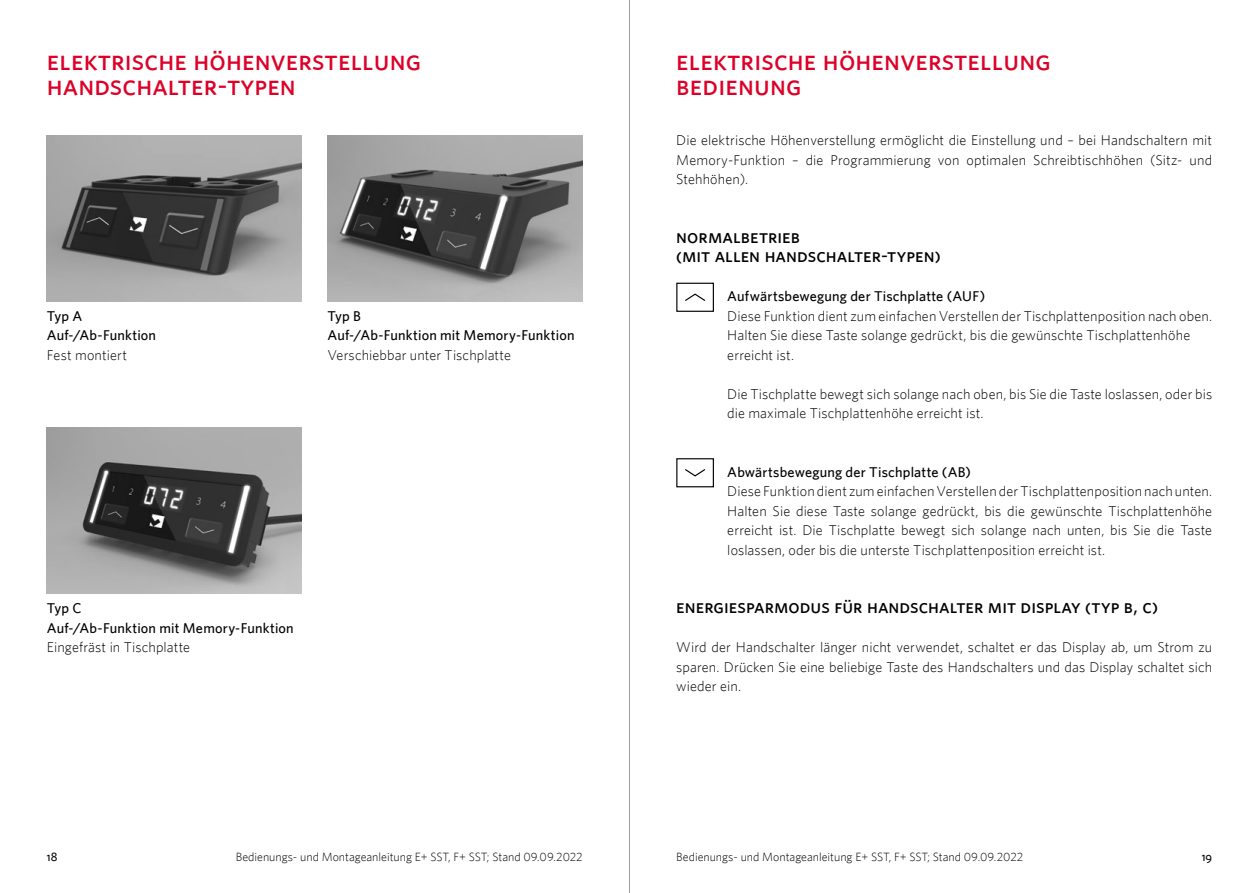
<style>
.page{position:relative;width:1259px;height:893px;background:#fff}
.page>*{position:absolute;margin:0;border:0;box-sizing:border-box;transform-origin:0 0}
.Titel_groß{font:28.5px "Whitney Medium SC";letter-spacing:.005em;color:#dd0028}
.Titel_klein{font:19.5px "Whitney Medium SC";letter-spacing:.005em;color:#000}
.Fließtext{font:300 14.25px/19.5px "Whitney";letter-spacing:.005em;color:#000}
.Fließtext-2{font:500 14.25px "Whitney";letter-spacing:.015em;color:#000}
.Aufzählung_Fließtext{font:300 14.25px/19.5px "Whitney";letter-spacing:.01em;color:#000;text-align:justify}
.t1{font:300 12px "Whitney";color:#000}
.t2{font:12px "Whitney Medium SC";color:#000}
</style>
<div class="page">
<div style="left:676px;top:283px;width:38px;height:29px;border:1px solid #000"></div>
<svg style="left:685px;top:293px;width:21px;height:8px"></svg>
<div style="left:676px;top:458px;width:38px;height:29px;border:1px solid #000"></div>
<svg style="left:685px;top:469px;width:21px;height:8px"></svg>
<hr style="left:629px;top:0;width:1px;height:893px;background:#9c9c9d">
<img style="left:327px;top:135px;width:256px;height:166px">
<img style="left:47px;top:428px;width:255px;height:166px">
<img style="left:47px;top:135px;width:255px;height:166px">
<p class="Titel_groß" style="left:47px;top:44px;width:376px">elektrische höhenverstellung</p>
<p class="Titel_groß" style="left:47px;top:69px;width:251px">handschalter-typen</p>
<p class="Fließtext-2" style="left:47px;top:308px;width:37px">Typ A</p>
<p class="Fließtext-2" style="left:47px;top:327px;width:111px">Auf-/Ab-Funktion</p>
<p class="Fließtext" style="left:47px;top:345px;width:82px">Fest montiert</p>
<p class="Fließtext-2" style="left:327px;top:308px;width:35px">Typ B</p>
<p class="Fließtext-2" style="left:327px;top:327px;width:248px">Auf-/Ab-Funktion mit Memory-Funktion</p>
<p class="Fließtext" style="left:327px;top:345px;width:185px">Verschiebbar unter Tischplatte</p>
<p class="Fließtext-2" style="left:47px;top:600px;width:36px">Typ C</p>
<p class="Fließtext-2" style="left:47px;top:620px;width:248px">Auf-/Ab-Funktion mit Memory-Funktion</p>
<p class="Fließtext" style="left:47px;top:638px;width:145px">Eingefräst in Tischplatte</p>
<p class="Titel_groß" style="left:676px;top:44px;width:376px">elektrische höhenverstellung</p>
<p class="Titel_groß" style="left:676px;top:69px;width:126px">bedienung</p>
<p class="Aufzählung_Fließtext" style="left:676px;top:131px;width:537px">Die elektrische Höhenverstellung ermöglicht die Einstellung und – bei Handschaltern mit Memory-Funktion – die Programmierung von optimalen Schreibtischhöhen (Sitz- und Stehhöhen).</p>
<p class="Titel_klein" style="left:676px;top:225px;width:125px">normalbetrieb</p>
<p class="Titel_klein" style="left:676px;top:245px;width:266px">(mit allen handschalter-typen)</p>
<p class="Fließtext-2" style="left:727px;top:288px;width:259px">Aufwärtsbewegung der Tischplatte (AUF)</p>
<p class="Fließtext" style="left:727px;top:306px;width:486px">Diese Funktion dient zum einfachen Verstellen der Tischplattenposition nach oben.<br>Halten Sie diese Taste solange gedrückt, bis die gewünschte Tischplattenhöhe</p>
<p class="Fließtext" style="left:727px;top:345px;width:68px">erreicht ist.</p>
<p class="Fließtext" style="left:727px;top:384px;width:486px">Die Tischplatte bewegt sich solange nach oben, bis Sie die Taste loslassen, oder bis die maximale Tischplattenhöhe erreicht ist.</p>
<p class="Fließtext-2" style="left:727px;top:464px;width:245px">Abwärtsbewegung der Tischplatte (AB)</p>
<p class="Fließtext" style="left:727px;top:482px;width:486px;text-align:justify">Diese Funktion dient zum einfachen Verstellen der Tischplattenposition nach unten.<br>Halten Sie diese Taste solange gedrückt, bis die gewünschte Tischplattenhöhe erreicht ist. Die Tischplatte bewegt sich solange nach unten, bis Sie die Taste loslassen, oder bis die unterste Tischplattenposition erreicht ist.</p>
<p class="Titel_klein" style="left:676px;top:596px;width:483px">energiesparmodus für handschalter mit display (typ b, c)</p>
<p class="Fließtext" style="left:676px;top:638px;width:537px;text-align:justify">Wird der Handschalter länger nicht verwendet, schaltet er das Display ab, um Strom zu sparen. Drücken Sie eine beliebige Taste des Handschalters und das Display schaltet sich wieder ein.</p>
<p class="t2" style="left:47px;top:850px;width:12px">18</p>
<p class="t1" style="left:236px;top:850px;width:348px">Bedienungs- und Montageanleitung E+ SST, F+ SST; Stand 09.09.2022</p>
<p class="t1" style="left:676px;top:850px;width:348px">Bedienungs- und Montageanleitung E+ SST, F+ SST; Stand 09.09.2022</p>
<p class="t2" style="left:1201px;top:850px;width:12px">19</p>
</div>
